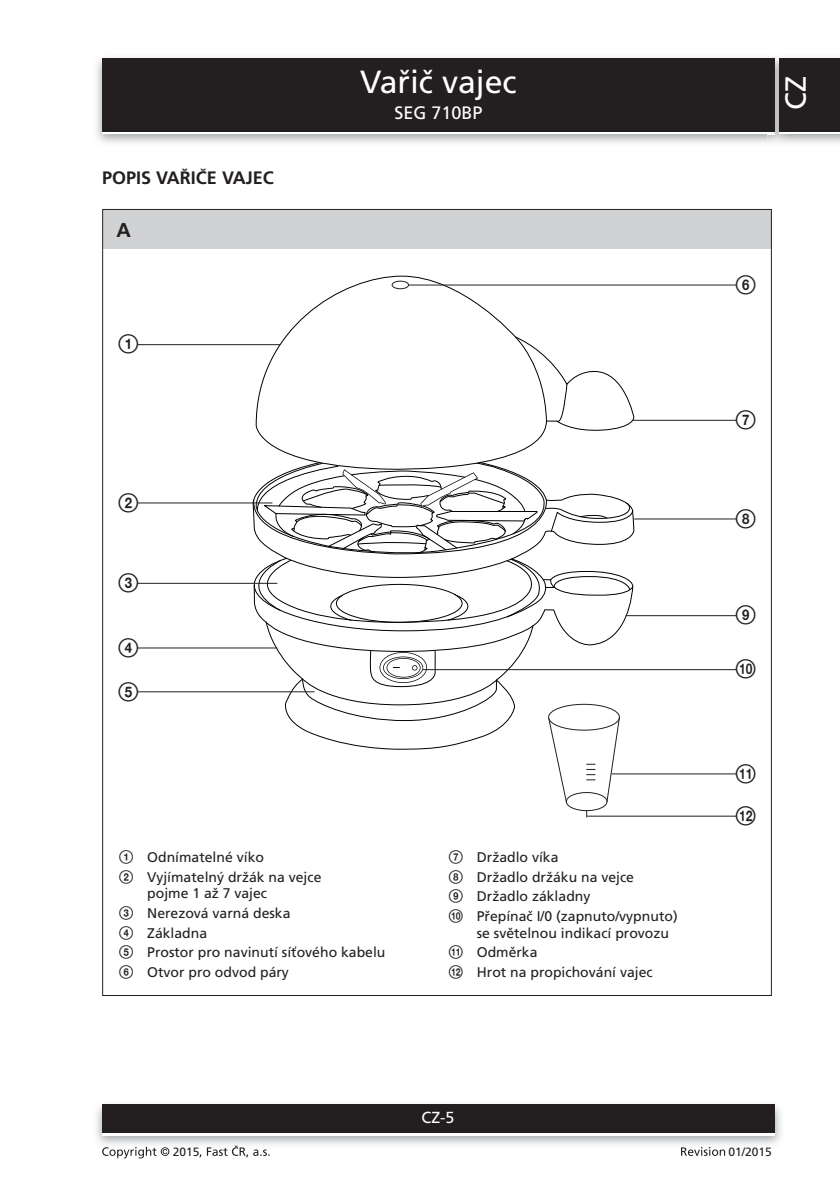
<style>
.page{position:relative;width:840px;height:1191px;background:#fff}
.page>*{position:absolute;margin:0;border:0;box-sizing:border-box;transform-origin:0 0}
.t1{font:32px "Frutiger CE";color:#fff}
.t2{font:29px "Frutiger CE";color:#fff}
.t3{font:20px/42.2px "Zz 3";color:#231f20}
._03_text{font:700 20px "Frutiger CE";color:#231f20}
._01_nadpis{font:700 18px "Frutiger CE";color:#231f20}
.t4{font:18px "Frutiger CE";color:#fff}
.t5{font:16px "Frutiger CE";color:#fff}
.t6{font:14px/19.6px "Frutiger CE";color:#231f20}
.t7{font:12px "Frutiger CE";color:#231f20}
.s1{font-family:"Zz 3"}
</style>
<div class="page">
<div style="left:102px;top:61px;width:672px;height:73px;background:linear-gradient(to right,#231f20,#231f20)"></div>
<div style="left:102px;top:58px;width:672px;height:73px;background:#231f20"></div>
<img style="left:96px;top:1104px;width:685px;height:41px">
<div style="left:102px;top:1107px;width:672px;height:28px;background:linear-gradient(to right,#fff,#fff)"></div>
<div style="left:102px;top:1104px;width:672px;height:28px;background:#231f20"></div>
<img style="left:767px;top:55px;width:18px;height:90px">
<svg style="left:767px;top:131px;width:7px;height:3px"></svg>
<img style="left:767px;top:58px;width:7px;height:3px">
<img style="left:767px;top:61px;width:7px;height:70px">
<div style="left:778px;top:61px;width:61px;height:73px;background:linear-gradient(to right,#231f20,#231f20)"></div>
<div style="left:778px;top:58px;width:61px;height:73px;background:#231f20"></div>
<svg style="left:102px;top:1146px;width:67px;height:12px"></svg>
<svg style="left:199px;top:1145px;width:70px;height:12px"></svg>
<svg style="left:681px;top:1147px;width:43px;height:8px"></svg>
<div style="left:103px;top:209px;width:668px;height:40px;background:#d1d2d4"></div>
<hr style="left:102px;top:209px;width:669px;height:1px;background:#231f20">
<hr style="left:102px;top:210px;width:1px;height:39px;background:#231f20">
<hr style="left:770px;top:210px;width:1px;height:39px;background:#231f20">
<hr style="left:102px;top:249px;width:1px;height:746px;background:#231f20">
<hr style="left:770px;top:249px;width:1px;height:746px;background:#231f20">
<hr style="left:102px;top:995px;width:669px;height:1px;background:#231f20">
<svg style="left:255px;top:275px;width:379px;height:187px"></svg>
<svg style="left:514px;top:336px;width:33px;height:86px"></svg>
<svg style="left:555px;top:383px;width:12px;height:43px"></svg>
<div style="left:565px;top:792px;width:42px;height:19px;border:1px solid #231f20;border-radius:50%"></div>
<svg style="left:232px;top:462px;width:401px;height:341px"></svg>
<div style="left:392px;top:281px;width:16px;height:8px;background:#fff;border-radius:50%"></div>
<div style="left:391px;top:281px;width:17px;height:8px;border:1px solid #231f20;border-radius:50%"></div>
<hr style="left:634px;top:518px;width:101px;height:1px;background:#231f20">
<hr style="left:625px;top:615px;width:110px;height:1px;background:#231f20">
<hr style="left:137px;top:583px;width:140px;height:1px;background:#231f20">
<hr style="left:137px;top:647px;width:140px;height:1px;background:#231f20">
<hr style="left:137px;top:344px;width:143px;height:1px;background:#231f20">
<hr style="left:138px;top:502px;width:134px;height:1px;background:#231f20">
<hr style="left:138px;top:691px;width:176px;height:1px;background:#231f20">
<hr style="left:422px;top:669px;width:313px;height:1px;background:#231f20">
<hr style="left:611px;top:773px;width:124px;height:1px;background:#231f20">
<hr style="left:586px;top:815px;width:149px;height:1px;background:#231f20">
<hr style="left:632px;top:420px;width:103px;height:1px;background:#231f20">
<hr style="left:408px;top:284px;width:327px;height:1px;background:#231f20">
<p class="_01_nadpis" style="left:102px;top:168px;width:173px">POPIS VAŘIČE VAJEC</p>
<p class="_03_text" style="left:116px;top:219px;width:16px">A</p>
<p class="t3" style="left:118px;top:323px;width:23px">1</p>
<p class="t3" style="left:118px;top:481px;width:23px">2</p>
<p class="t3" style="left:118px;top:561px;width:23px">3</p>
<p class="t3" style="left:118px;top:626px;width:23px">4</p>
<p class="t3" style="left:118px;top:670px;width:23px">5</p>
<h1 class="t1" style="left:360px;top:64px;width:158px">Vařič vajec</h1>
<p class="t4" style="left:394px;top:102px;width:90px">SEG 710BP</p>
<p class="t6" style="left:119px;top:847px;width:204px"><span class="s1">1</span> Odnímatelné víko<br><span class="s1">2</span> Vyjímatelný držák na vejce</p>
<p class="t6" style="left:119px;top:883px;width:268px;text-indent:28px">pojme 1 až 7 vajec<br><span class="s1">3</span> Nerezová varná deska<br><span class="s1">4</span> Základna<br><span class="s1">5</span> Prostor pro navinutí síťového kabelu<br><span class="s1">6</span> Otvor pro odvod páry</p>
<p class="t6" style="left:448px;top:847px;width:231px"><span class="s1">7</span> Držadlo víka<br><span class="s1">8</span> Držadlo držáku na vejce<br><span class="s1">9</span> Držadlo základny<br><span class="s1">0</span> Přepínač I/0 (zapnuto/vypnuto)</p>
<p class="t6" style="left:448px;top:923px;width:222px;text-indent:28px">se světelnou indikací provozu <span class="s1">qa</span> Odměrka<br><span class="s1">qs</span> Hrot na propichování vajec</p>
<h2 class="t2" style="left:778px;top:110px;width:35px;rotate:-90deg">CZ</h2>
<p class="t3" style="left:734px;top:263px;width:23px">6</p>
<p class="t3" style="left:734px;top:398px;width:23px">7</p>
<p class="t3" style="left:734px;top:497px;width:23px">8</p>
<p class="t3" style="left:734px;top:594px;width:23px">9</p>
<p class="t3" style="left:734px;top:648px;width:23px">0</p>
<p class="t3" style="left:734px;top:752px;width:23px">qa qs</p>
<p class="t5" style="left:421px;top:1108px;width:34px">CZ-5</p>
<p class="t7" style="left:173px;top:1144px;width:28px">2015</p>
<p class="t7" style="left:728px;top:1144px;width:45px">01/2015</p>
</div>
